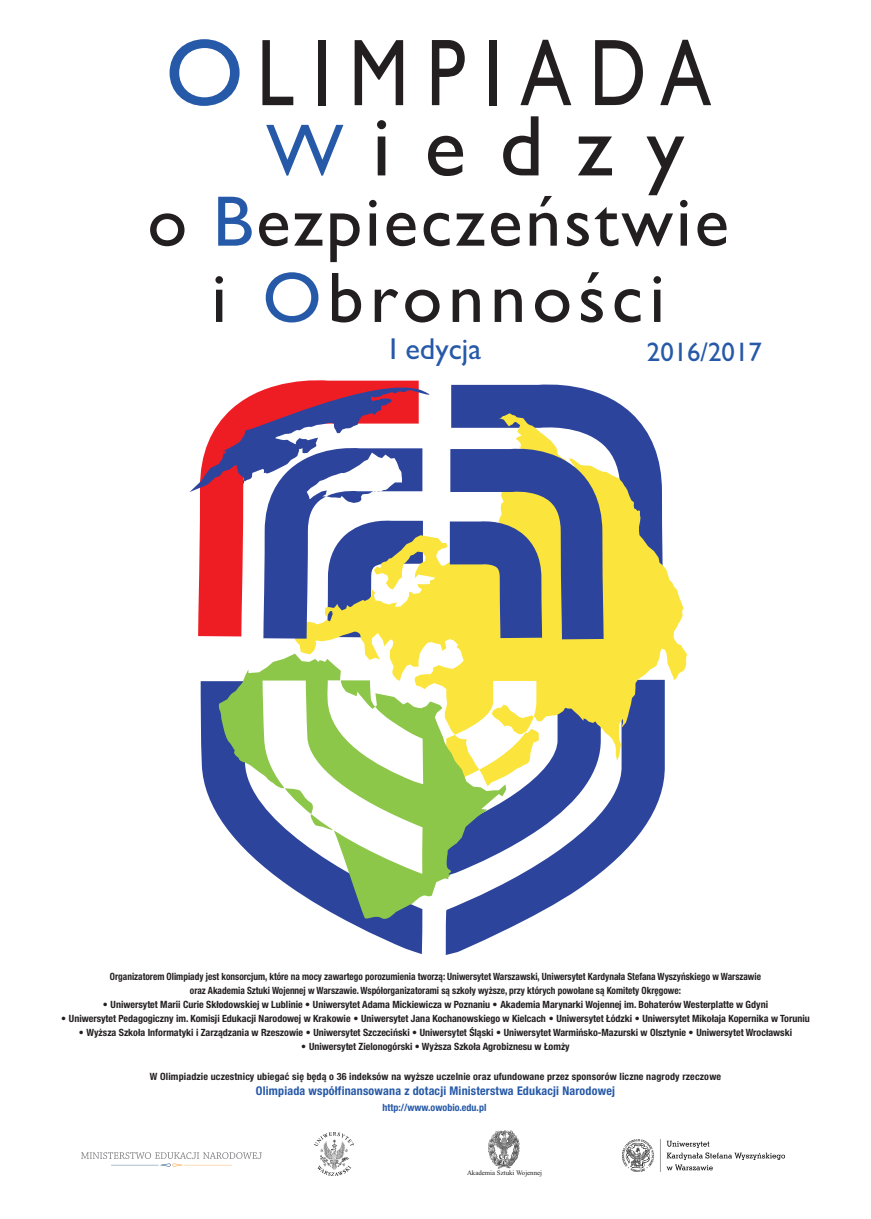
<style>
.page{position:relative;width:871px;height:1219px;background:#fff}
.page>*{position:absolute;margin:0;border:0;box-sizing:border-box;transform-origin:0 0}
.t1{font:95.3px "Gill Sans";letter-spacing:.235em;color:#231f20;scale:.8 1}
.t2{font:86.6px "Gill Sans";letter-spacing:.385em;color:#231f20}
.t3{font:71.8px/76.3px "Gill Sans";letter-spacing:.04em;color:#231f20;text-align:center}
.t4{font:30.3px "Gill Sans";color:#2659a8}
.t5{font:26.8px "Gill Sans";color:#2659a8}
.t6{font:700 condensed 12px "Helvetica Neue";letter-spacing:.015em;color:#2659a8}
.t7{font:700 condensed 10px "Helvetica Neue";color:#231f20}
.t8{font:700 condensed 10px/14px "Helvetica Neue";color:#231f20;text-align:center;scale:.93 1}
.t9{font:700 condensed 10px "Helvetica Neue";color:#2659a8}
.t10{font:6.8px "Times New Roman";color:#231f20}
.s1{color:#2659a8}
.s2{font-size:74.1px;color:#2659a8}
</style>
<div class="page">
<svg style="left:81px;top:1152px;width:181px;height:14px"></svg>
<img style="left:622px;top:1139px;width:162px;height:32px">
<img style="left:488px;top:1131px;width:31px;height:38px">
<img style="left:314px;top:1132px;width:39px;height:43px">
<svg style="left:603px;top:395px;width:28px;height:18px"></svg>
<svg style="left:200px;top:681px;width:222px;height:273px"></svg>
<svg style="left:445px;top:786px;width:218px;height:169px"></svg>
<svg style="left:506px;top:786px;width:95px;height:90px"></svg>
<svg style="left:294px;top:413px;width:393px;height:373px"></svg>
<svg style="left:189px;top:380px;width:414px;height:259px"></svg>
<svg style="left:218px;top:654px;width:288px;height:268px"></svg>
<h1 class="t1" style="left:165px;top:40px;width:683px"><span class="s1">O</span>LIMPIADA</h1>
<h2 class="t2" style="left:266px;top:116px;width:419px"><span class="s2">W</span>iedzy</h2>
<h3 class="t3" style="left:147px;top:191px;width:582px">o <span class="s1">B</span>ezpieczeństwie i <span class="s1">O</span>bronności</h3>
<h3 class="t4" style="left:389px;top:338px;width:94px">I edycja</h3>
<h3 class="t5" style="left:646px;top:343px;width:116px">2016/2017</h3>
<p class="t8" style="left:110px;top:970px;width:701px">Organizatorem Olimpiady jest konsorcjum, które na mocy zawartego porozumienia tworzą: Uniwersytet Warszawski, Uniwersytet Kardynała Stefana Wyszyńskiego w Warszawie oraz Akademia Sztuki Wojennej w Warszawie. Współorganizatorami są szkoły wyższe, przy których powołane są Komitety Okręgowe:</p>
<p class="t7" style="left:103px;top:1001px;width:666px">• Uniwersytet Marii Curie Skłodowskiej w Lublinie • Uniwersytet Adama Mickiewicza w Poznaniu • Akademia Marynarki Wojennej im. Bohaterów Westerplatte w Gdyni</p>
<p class="t7" style="left:61px;top:1015px;width:749px">• Uniwersytet Pedagogiczny im. Komisji Edukacji Narodowej w Krakowie • Uniwersytet Jana Kochanowskiego w Kielcach • Uniwersytet Łódzki • Uniwersytet Mikołaja Kopernika w Toruniu</p>
<p class="t7" style="left:79px;top:1029px;width:714px">• Wyższa Szkoła Informatyki i Zarządzania w Rzeszowie • Uniwersytet Szczeciński • Uniwersytet Śląski • Uniwersytet Warmińsko-Mazurski w Olsztynie • Uniwersytet Wrocławski</p>
<p class="t7" style="left:301px;top:1043px;width:270px">• Uniwersytet Zielonogórski • Wyższa Szkoła Agrobiznesu w Łomży</p>
<p class="t7" style="left:150px;top:1073px;width:572px">W Olimpiadzie uczestnicy ubiegać się będą o 36 indeksów na wyższe uczelnie oraz ufundowane przez sponsorów liczne nagrody rzeczowe</p>
<p class="t6" style="left:256px;top:1087px;width:360px">Olimpiada współfinansowana z dotacji Ministerstwa Edukacji Narodowej</p>
<p class="t9" style="left:382px;top:1104px;width:105px">http://www.owobio.edu.pl</p>
<p class="t10" style="left:467px;top:1169px;width:77px">Akademia Sztuki Wojennej</p>
</div>
